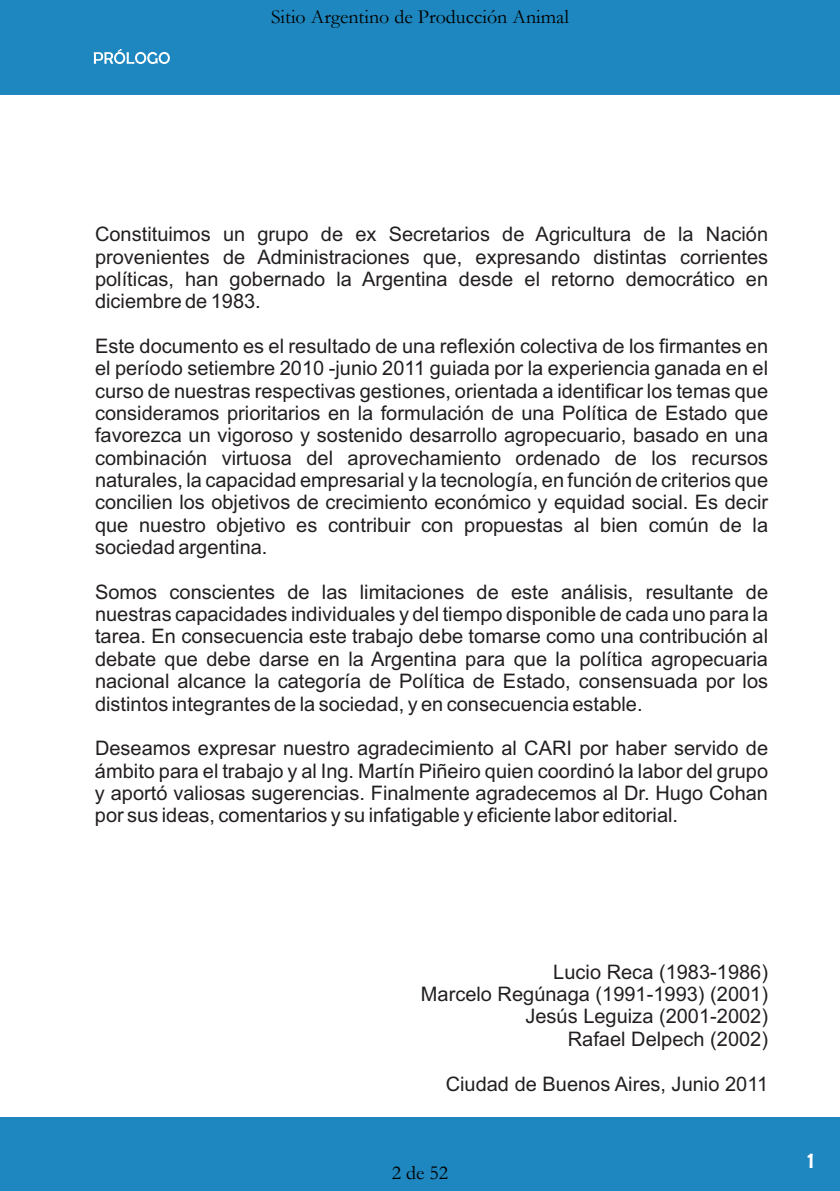
<style>
.page{position:relative;width:840px;height:1191px;background:#fff}
.page>*{position:absolute;margin:0;border:0;box-sizing:border-box;transform-origin:0 0}
.t1{font:24px "Berlin Sans FB";color:#fff}
.t2{font:20px/22.4px "Arial";color:#231f20;text-align:justify}
.t3{font:20px "Garamond";color:#000}
</style>
<div class="page">
<div style="left:0;top:0;width:839px;height:94px;background:#1e87bf"></div>
<div style="left:0;top:1116px;width:839px;height:74px;background:#1e87bf"></div>
<svg style="left:94px;top:49px;width:76px;height:15px"></svg>
<p class="t3" style="left:271px;top:3px;width:299px">Sitio Argentino de Producción Animal</p>
<p class="t2" style="left:95px;top:225px;width:674px">Constituimos un grupo de ex Secretarios de Agricultura de la Nación provenientes de Administraciones que, expresando distintas corrientes políticas, han gobernado la Argentina desde el retorno democrático en diciembre de 1983.</p>
<p class="t2" style="left:95px;top:336px;width:674px">Este documento es el resultado de una reflexión colectiva de los firmantes en el período setiembre 2010 -junio 2011 guiada por la experiencia ganada en el curso de nuestras respectivas gestiones, orientada a identificar los temas que consideramos prioritarios en la formulación de una Política de Estado que favorezca un vigoroso y sostenido desarrollo agropecuario, basado en una combinación virtuosa del aprovechamiento ordenado de los recursos naturales, la capacidad empresarial y la tecnología, en función de criterios que concilien los objetivos de crecimiento económico y equidad social. Es decir que nuestro objetivo es contribuir con propuestas al bien común de la sociedad argentina.</p>
<p class="t2" style="left:95px;top:582px;width:674px">Somos conscientes de las limitaciones de este análisis, resultante de nuestras capacidades individuales y del tiempo disponible de cada uno para la tarea. En consecuencia este trabajo debe tomarse como una contribución al debate que debe darse en la Argentina para que la política agropecuaria nacional alcance la categoría de Política de Estado, consensuada por los distintos integrantes de la sociedad, y en consecuencia estable.</p>
<p class="t2" style="left:95px;top:739px;width:674px">Deseamos expresar nuestro agradecimiento al CARI por haber servido de ámbito para el trabajo y al Ing. Martín Piñeiro quien coordinó la labor del grupo y aportó valiosas sugerencias. Finalmente agradecemos al Dr. Hugo Cohan por sus ideas, comentarios y su infatigable y eficiente labor editorial.</p>
<p class="t2" style="left:420px;top:962px;width:348px;text-align:right">Lucio Reca (1983-1986)<br>Marcelo Regúnaga (1991-1993) (2001)<br>Jesús Leguiza (2001-2002)<br>Rafael Delpech (2002)</p>
<p class="t2" style="left:445px;top:1074px;width:324px">Ciudad de Buenos Aires, Junio 2011</p>
<p class="t3" style="left:391px;top:1159px;width:58px">2 de 52</p>
<p class="t1" style="left:807px;top:1146px;width:8px">1</p>
</div>
